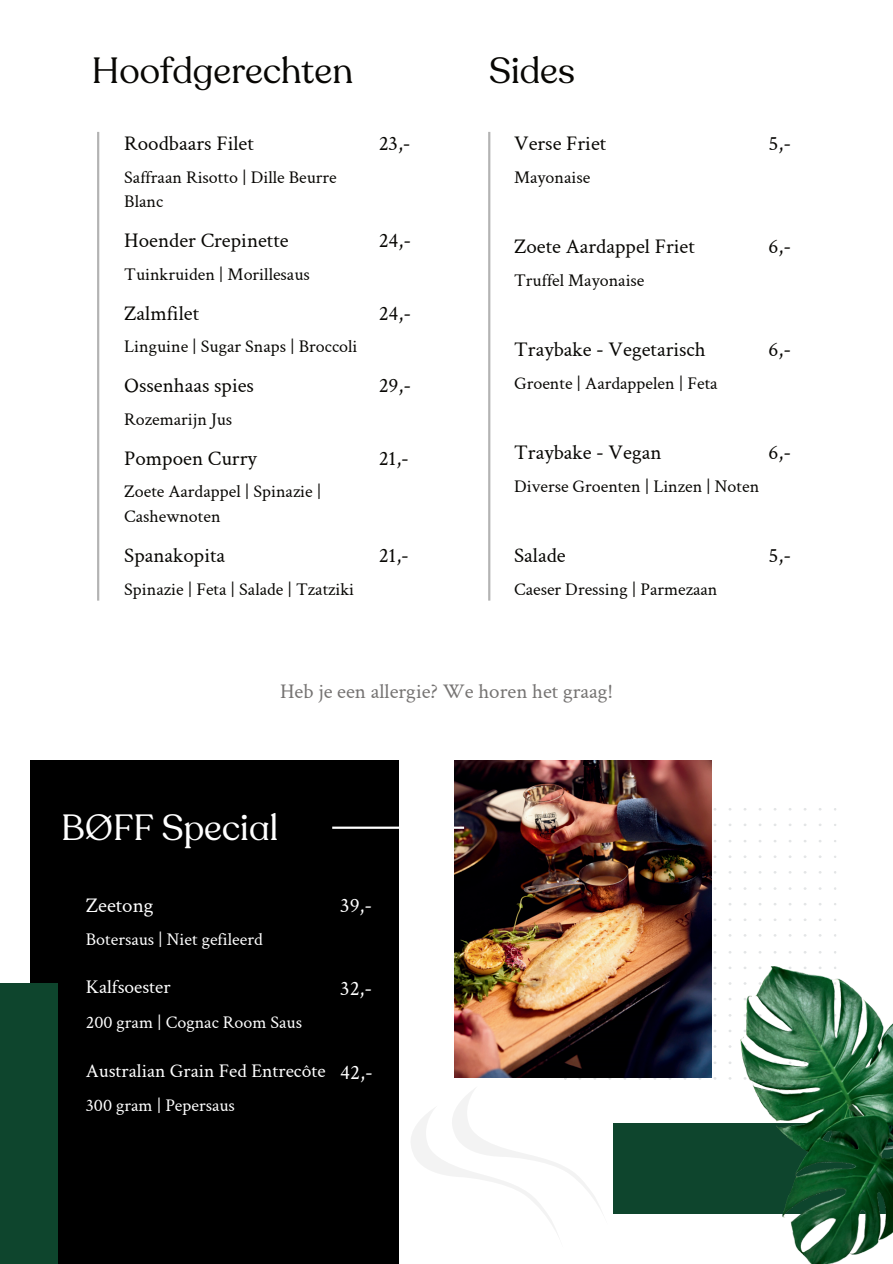
<style>
.page{position:relative;width:893px;height:1264px;background:#fff}
.page>*{position:absolute;margin:0;border:0;box-sizing:border-box;transform-origin:0 0}
.t1{font:36px "Recoleta Alt";color:#080704}
.t2{font:36px "Recoleta Alt";color:#fff}
.t3{font:21px "Crimson Text";color:#080704}
.t4{font:21px "Crimson Text";color:#757372}
.t5{font:21px "Crimson Text";color:#fff}
.t6{font:19.5px "Crimson Text";color:#fff}
.t7{font:18px/24.8px "Crimson Text";color:#080704}
.t8{font:18px "Crimson Text";color:#fff}
</style>
<div class="page">
<img style="left:455px;top:760px;width:256px;height:317px">
<div style="left:30px;top:760px;width:368px;height:503px;background:#000"></div>
<div style="left:612px;top:1123px;width:280px;height:90px;background:#0e452d"></div>
<svg style="left:411px;top:1089px;width:190px;height:146px"></svg>
<img style="left:729px;top:951px;width:163px;height:312px">
<hr style="left:97px;top:132px;width:2px;height:468px;background:#000">
<hr style="left:488px;top:132px;width:2px;height:468px;background:#000">
<div style="left:0;top:982px;width:58px;height:281px;background:#0e452d"></div>
<hr style="left:332px;top:826px;width:132px;height:2px;background:#fff">
<h1 class="t1" style="left:92px;top:49px;width:262px">Hoofdgerechten</h1>
<h1 class="t1" style="left:489px;top:49px;width:87px">Sides</h1>
<p class="t3" style="left:124px;top:129px;width:131px">Roodbaars Filet</p>
<p class="t7" style="left:124px;top:164px;width:214px">Saffraan Risotto | Dille Beurre<br>Blanc</p>
<p class="t3" style="left:124px;top:226px;width:166px">Hoender Crepinette</p>
<p class="t7" style="left:124px;top:261px;width:187px">Tuinkruiden | Morillesaus</p>
<p class="t3" style="left:124px;top:298px;width:76px">Zalmfilet</p>
<p class="t7" style="left:124px;top:333px;width:235px">Linguine | Sugar Snaps | Broccoli</p>
<p class="t3" style="left:124px;top:371px;width:131px">Ossenhaas spies</p>
<p class="t7" style="left:124px;top:406px;width:109px">Rozemarijn Jus</p>
<p class="t3" style="left:124px;top:443px;width:134px">Pompoen Curry</p>
<p class="t7" style="left:124px;top:478px;width:199px">Zoete Aardappel | Spinazie |<br>Cashewnoten</p>
<p class="t3" style="left:124px;top:540px;width:102px">Spanakopita</p>
<p class="t7" style="left:124px;top:575px;width:231px">Spinazie | Feta | Salade | Tzatziki</p>
<p class="t3" style="left:378px;top:129px;width:33px">23,-</p>
<p class="t3" style="left:378px;top:226px;width:34px">24,-</p>
<p class="t3" style="left:378px;top:298px;width:34px">24,-</p>
<p class="t3" style="left:378px;top:371px;width:34px">29,-</p>
<p class="t3" style="left:378px;top:443px;width:32px">21,-</p>
<p class="t3" style="left:378px;top:540px;width:32px">21,-</p>
<p class="t3" style="left:514px;top:129px;width:94px">Verse Friet</p>
<p class="t7" style="left:514px;top:164px;width:78px">Mayonaise</p>
<p class="t3" style="left:514px;top:232px;width:182px">Zoete Aardappel Friet</p>
<p class="t7" style="left:514px;top:267px;width:132px">Truffel Mayonaise</p>
<p class="t3" style="left:514px;top:335px;width:193px">Traybake - Vegetarisch</p>
<p class="t7" style="left:514px;top:369px;width:205px">Groente | Aardappelen | Feta</p>
<p class="t3" style="left:768px;top:129px;width:24px">5,-</p>
<p class="t3" style="left:768px;top:232px;width:24px">6,-</p>
<p class="t3" style="left:768px;top:335px;width:24px">6,-</p>
<p class="t3" style="left:514px;top:438px;width:149px">Traybake - Vegan</p>
<p class="t7" style="left:514px;top:472px;width:246px">Diverse Groenten | Linzen | Noten</p>
<p class="t3" style="left:768px;top:438px;width:24px">6,-</p>
<p class="t3" style="left:514px;top:540px;width:53px">Salade</p>
<p class="t7" style="left:514px;top:575px;width:205px">Caeser Dressing | Parmezaan</p>
<p class="t3" style="left:768px;top:540px;width:24px">5,-</p>
<p class="t4" style="left:280px;top:676px;width:335px">Heb je een allergie? We horen het graag!</p>
<h1 class="t2" style="left:61px;top:805px;width:219px">BØFF Special</h1>
<p class="t5" style="left:86px;top:890px;width:69px">Zeetong</p>
<p class="t8" style="left:86px;top:926px;width:178px">Botersaus | Niet gefileerd</p>
<p class="t6" style="left:86px;top:973px;width:86px">Kalfsoester</p>
<p class="t8" style="left:86px;top:1009px;width:217px">200 gram | Cognac Room Saus</p>
<p class="t6" style="left:86px;top:1056px;width:241px">Australian Grain Fed Entrecôte</p>
<p class="t8" style="left:86px;top:1093px;width:150px">300 gram | Pepersaus</p>
<p class="t5" style="left:340px;top:890px;width:33px">39,-</p>
<p class="t5" style="left:340px;top:974px;width:33px">32,-</p>
<p class="t5" style="left:340px;top:1057px;width:34px">42,-</p>
</div>
